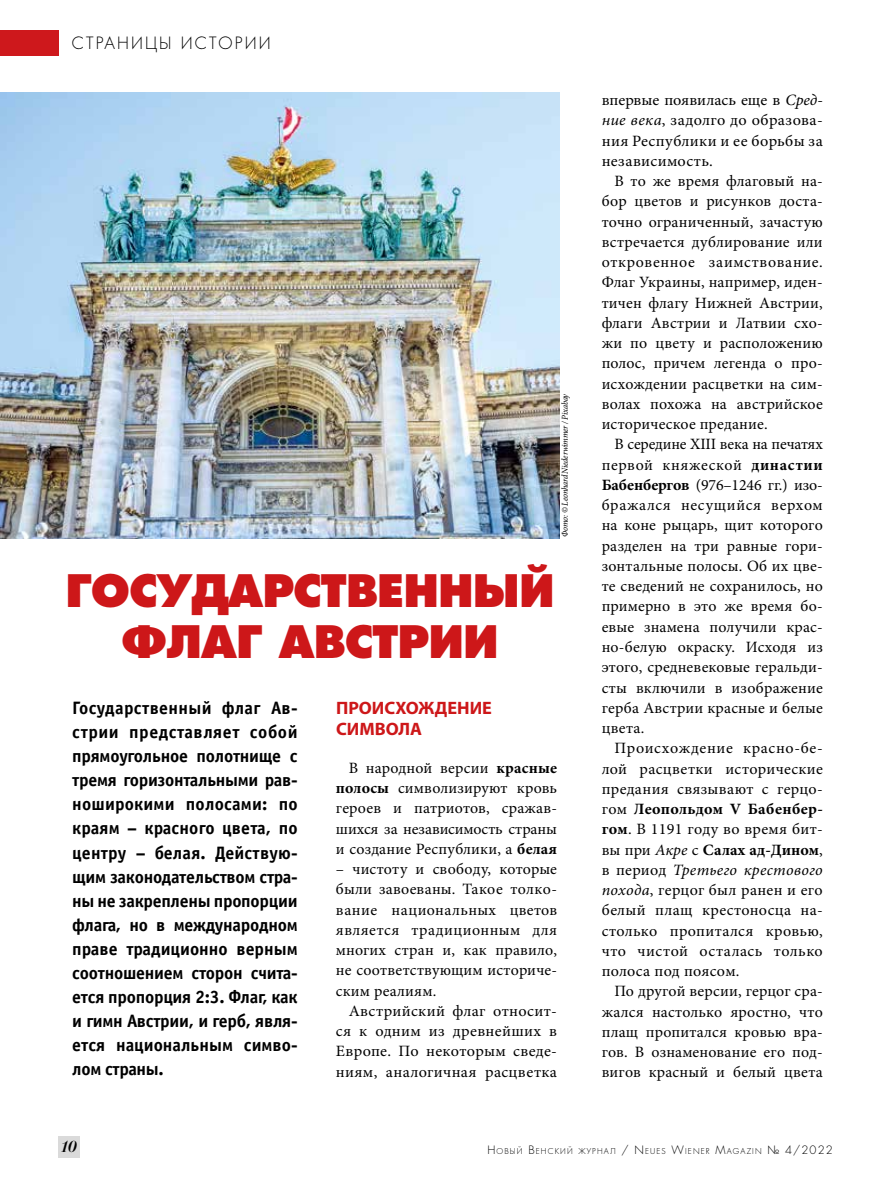
<style>
.page{position:relative;width:893px;height:1191px;background:#fff}
.page>*{position:absolute;margin:0;border:0;box-sizing:border-box;transform-origin:0 0}
.t1{font:43.5px/51px "Favorit Extra Bold C";letter-spacing:-.02em;color:#cd1719;text-align:center}
.t2{font:18px/24.2px "Officina Sans Bold C";letter-spacing:-.015em;color:#000;text-align:justify}
.t3{font:700 18px/20.2px "Myriad Pro";color:#cd1719}
.t4{font:16.5px "Favorit Light C";letter-spacing:.13em;color:#000}
.t5{font:italic 16.5px "Paragon Nord C";color:#000}
.t6{font:15.75px/20.2px "Minion Pro";letter-spacing:.015em;color:#000;text-align:justify}
.t7{font:italic 9px "Minion Pro";letter-spacing:-.025em;color:#000;scale:.94 1}
.t8{font:7.8px "Favorit Light C";letter-spacing:.145em;color:#000}
.s1{font-weight:700}
.s2{font-style:italic}
.s3{font-size:11.25px}
</style>
<div class="page">
<div style="left:59px;top:1136px;width:21px;height:22px;background:#dadada"></div>
<img style="left:0;top:92px;width:559px;height:446px">
<div style="left:0;top:30px;width:59px;height:25px;background:#ce181c"></div>
<p class="t4" style="left:72px;top:32px;width:200px">СТРАНИЦЫ ИСТОРИИ</p>
<p class="t7" style="left:559px;top:537px;width:154px;rotate:-90deg">Фото: © Leonhard Niederwimmer / Pixabay</p>
<h1 class="t1" style="left:65px;top:565px;width:491px">ГОСУДАРСТВЕННЫЙ<br>ФЛАГ АВСТРИИ</h1>
<p class="t2" style="left:72px;top:696px;width:227px">Государственный флаг Ав&shy;стрии представляет собой прямоугольное полотнище с тремя горизонтальными рав&shy;ноширокими полосами: по краям – красного цвета, по центру – белая. Действую&shy;щим законодательством стра&shy;ны не закреплены пропорции флага, но в международном праве традиционно верным соотношением сторон счита&shy;ется пропорция 2:3. Флаг, как и гимн Австрии, и герб, явля&shy;ется национальным симво&shy;лом страны.</p>
<p class="t3" style="left:336px;top:697px;width:157px">ПРОИСХОЖДЕНИЕ<br>СИМВОЛА</p>
<p class="t6" style="left:336px;top:757px;width:223px;text-indent:13px">В народной версии <span class="s1">красные полосы</span> символизируют кровь героев и патриотов, сражав&shy;шихся за независимость страны и создание Республики, а <span class="s1">белая</span></p>
<p class="t6" style="left:336px;top:859px;width:223px">– чистоту и свободу, которые были завоеваны. Такое толко&shy;вание национальных цветов является традиционным для многих стран и, как правило, не соответствующим историче&shy;ским реалиям.</p>
<p class="t6" style="left:336px;top:1000px;width:223px;text-indent:13px">Австрийский флаг относит&shy;ся к одним из древнейших в Европе. По некоторым сведе&shy;ниям, аналогичная расцветка</p>
<p class="t6" style="left:602px;top:90px;width:223px">впервые появилась еще в <span class="s2">Сред&shy;ние века</span>, задолго до образова&shy;ния Республики и ее борьбы за независимость.</p>
<p class="t6" style="left:602px;top:171px;width:223px;text-indent:13px">В то же время флаговый на&shy;бор цветов и рисунков доста&shy;точно ограниченный, зачастую встречается дублирование или откровенное заимствование.<br>Флаг Украины, например, иден&shy;тичен флагу Нижней Австрии, флаги Австрии и Латвии схо&shy;жи по цвету и расположению полос, причем легенда о про&shy;исхождении расцветки на сим&shy;волах похожа на австрийское историческое предание.</p>
<p class="t6" style="left:602px;top:434px;width:223px;text-indent:13px">В середине XIII века на печатях первой княжеской <span class="s1">династии Бабенбергов</span> (976–1246 гг.) изо&shy;бражался несущийся верхом на коне рыцарь, щит которого разделен на три равные гори&shy;зонтальные полосы. Об их цве&shy;те сведений не сохранилось, но примерно в это же время бо&shy;евые знамена получили крас&shy;но-белую окраску. Исходя из этого, средневековые геральди&shy;сты включили в изображение герба Австрии красные и белые цвета.</p>
<p class="t6" style="left:602px;top:738px;width:223px;text-indent:13px">Происхождение красно-бе&shy;лой расцветки исторические предания связывают с герцо&shy;гом <span class="s1">Леопольдом V Бабенбер&shy;гом</span>. В 1191 году во время бит&shy;вы при <span class="s2">Акре</span> с <span class="s1">Салах ад-Дином</span>, в период <span class="s2">Третьего крестового похода</span>, герцог был ранен и его белый плащ крестоносца на&shy;столько пропитался кровью, что чистой осталась только полоса под поясом.</p>
<p class="t6" style="left:602px;top:981px;width:223px;text-indent:13px">По другой версии, герцог сра&shy;жался настолько яростно, что плащ пропитался кровью вра&shy;гов. В ознаменование его под&shy;вигов красный и белый цвета</p>
<p class="t5" style="left:61px;top:1137px;width:17px">10</p>
<p class="t8" style="left:487px;top:1145px;width:347px"><span class="s3">Н</span>ОВЫЙ <span class="s3">В</span>ЕНСКИЙ ЖУРНАЛ <span class="s3">/</span> <span class="s3">N</span>EUES <span class="s3">W</span>IEN ER <span class="s3">M</span>AGAZIN <span class="s3">№ 4/2022</span></p>
</div>
